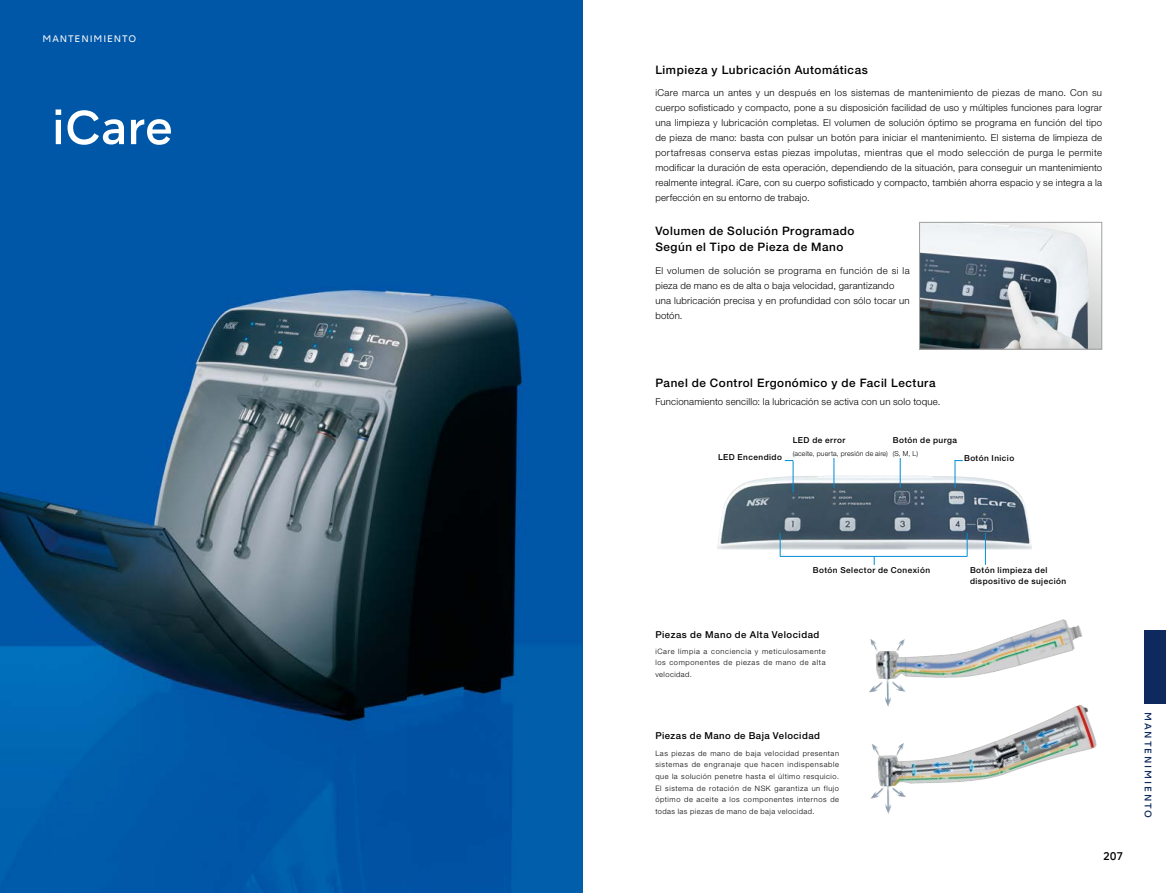
<style>
.page{position:relative;width:1166px;height:893px;background:#fff}
.page>*{position:absolute;margin:0;border:0;box-sizing:border-box;transform-origin:0 0}
.t1{font:500 11.7px/15.9px "Helvetica Neue";letter-spacing:.045em;color:#000}
.t2{font:500 10.65px "NSKTSRE";color:#000}
.t3{font:300 9.6px/14.9px "Helvetica Neue";letter-spacing:.02em;color:#000;text-align:justify}
.t4{font:500 9.6px "Helvetica Neue";letter-spacing:.05em;color:#000}
.t5{font:500 9px "NSKTSRE";letter-spacing:.205em;color:#0d295d}
.t6{font:9px "NSKTSRE";letter-spacing:.1em;color:#fff}
.t7{font:500 8.25px/10.6px "Helvetica Neue";letter-spacing:.055em;color:#000}
.t8{font:300 7.5px/11.7px "Helvetica Neue";letter-spacing:.075em;color:#000;text-align:justify}
.t9{font:300 6.9px "Helvetica Neue";letter-spacing:.025em;color:#000}
</style>
<div class="page">
<img style="left:0;top:0;width:583px;height:893px">
<div style="left:919px;top:222px;width:182px;height:127px;background:linear-gradient(to bottom,#fefefe,#c7c7c8)"></div>
<img style="left:920px;top:224px;width:169px;height:124px">
<div style="left:918px;top:222px;width:183px;height:128px;border:1px solid #9fa0a0"></div>
<img style="left:877px;top:705px;width:201px;height:81px">
<img style="left:892px;top:620px;width:170px;height:37px">
<img style="left:717px;top:475px;width:314px;height:74px">
<hr style="left:984px;top:533px;width:1px;height:32px;background:#008cd6">
<svg style="left:779px;top:533px;width:1px;height:23px"></svg>
<svg style="left:966px;top:533px;width:1px;height:23px"></svg>
<hr style="left:779px;top:556px;width:187px;height:1px;background:#008cd6">
<hr style="left:833px;top:458px;width:1px;height:30px;background:#008cd6">
<hr style="left:899px;top:458px;width:1px;height:30px;background:#008cd6">
<svg style="left:954px;top:460px;width:8px;height:28px"></svg>
<hr style="left:792px;top:461px;width:1px;height:31px;background:#008cd6">
<div style="left:1144px;top:630px;width:21px;height:74px;background:#0d295d"></div>
<svg style="left:56px;top:109px;width:5px;height:35px"></svg>
<svg style="left:67px;top:110px;width:57px;height:35px"></svg>
<svg style="left:131px;top:119px;width:40px;height:26px"></svg>
<p class="t6" style="left:43px;top:33px;width:95px">MANTENIMIENTO</p>
<p class="t1" style="left:655px;top:62px;width:214px">Limpieza y Lubricación Automáticas</p>
<p class="t3" style="left:655px;top:85px;width:448px">iCare marca un antes y un después en los sistemas de mantenimiento de piezas de mano. Con su cuerpo sofisticado y compacto, pone a su disposición facilidad de uso y múltiples funciones para lograr una limpieza y lubricación completas. El volumen de solución óptimo se programa en función del tipo de pieza de mano: basta con pulsar un botón para iniciar el mantenimiento. El sistema de limpieza de portafresas conserva estas piezas impolutas, mientras que el modo selección de purga le permite modificar la duración de esta operación, dependiendo de la situación, para conseguir un mantenimiento realmente integral. iCare, con su cuerpo sofisticado y compacto, también ahorra espacio y se integra a la perfección en su entorno de trabajo.</p>
<p class="t1" style="left:655px;top:223px;width:200px">Volumen de Solución Programado<br>Según el Tipo de Pieza de Mano</p>
<p class="t3" style="left:655px;top:263px;width:256px;text-align:left">El volumen de solución se programa en función de si la pieza de mano es de alta o baja velocidad, garantizando una lubricación precisa y en profundidad con sólo tocar un botón.</p>
<p class="t1" style="left:655px;top:375px;width:281px">Panel de Control Ergonómico y de Facil Lectura</p>
<p class="t3" style="left:655px;top:394px;width:286px">Funcionamiento sencillo: la lubricación se activa con un solo toque.</p>
<p class="t7" style="left:717px;top:452px;width:65px">LED Encendido</p>
<p class="t7" style="left:892px;top:435px;width:66px">Botón de purga</p>
<p class="t9" style="left:892px;top:449px;width:27px">(S, M, L)</p>
<p class="t7" style="left:792px;top:435px;width:54px">LED de error</p>
<p class="t9" style="left:792px;top:449px;width:97px">(aceite, puerta, presión de aire)</p>
<p class="t7" style="left:963px;top:453px;width:52px">Botón Inicio</p>
<p class="t7" style="left:812px;top:565px;width:119px">Botón Selector de Conexión</p>
<p class="t4" style="left:655px;top:628px;width:165px">Piezas de Mano de Alta Velocidad</p>
<p class="t8" style="left:655px;top:645px;width:172px">iCare limpia a conciencia y meticulosamente los componentes de piezas de mano de alta velocidad.</p>
<p class="t4" style="left:655px;top:730px;width:166px">Piezas de Mano de Baja Velocidad</p>
<p class="t8" style="left:655px;top:747px;width:185px">Las piezas de mano de baja velocidad presentan sistemas de engranaje que hacen indispensable que la solución penetre hasta el último resquicio.<br>El sistema de rotación de NSK garantiza un flujo óptimo de aceite a los componentes internos de todas las piezas de mano de baja velocidad.</p>
<p class="t7" style="left:969px;top:565px;width:98px">Botón limpieza del dispositivo de sujeción</p>
<p class="t2" style="left:1102px;top:849px;width:22px">207</p>
<p class="t5" style="left:1153px;top:712px;width:108px;rotate:90deg">MANTENIMIENTO</p>
</div>
